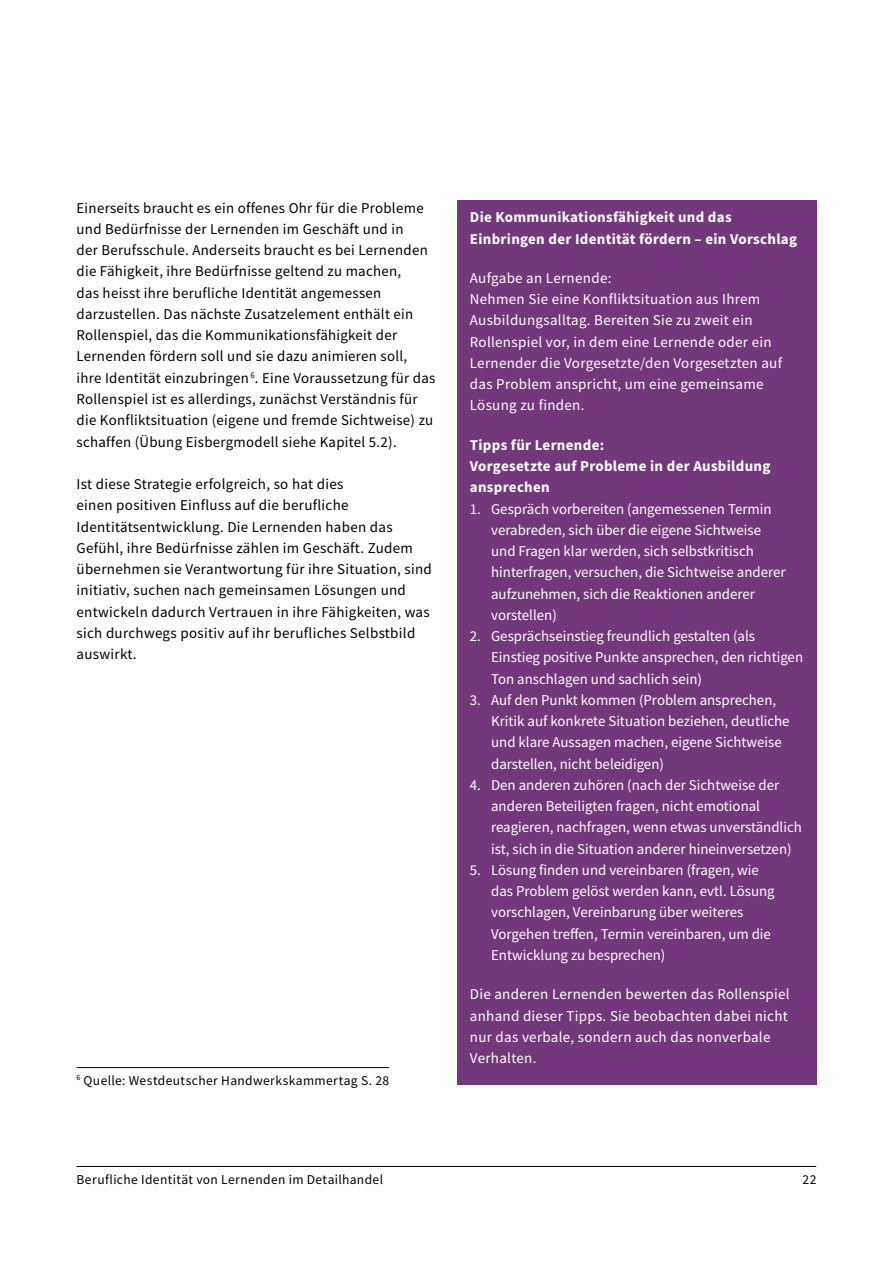
<style>
.page{position:relative;width:893px;height:1263px;background:#fff}
.page>*{position:absolute;margin:0;border:0;box-sizing:border-box;transform-origin:0 0}
.t1{font:15px/21.3px "Source Sans Pro";letter-spacing:.02em;color:#000}
.t2{font:15px/21.3px "Source Sans Pro";color:#fff}
.t3{font:15px/21.3px "Source Sans Pro";letter-spacing:.02em;color:#fff}
.t4{font:700 15px/21.3px "Source Sans Pro";letter-spacing:.02em;color:#fff}
.t5{font:13.5px "Source Sans Pro";letter-spacing:.03em;color:#000}
</style>
<div class="page">
<hr style="left:77px;top:1166px;width:739px;height:1px;background:#000">
<hr style="left:77px;top:1067px;width:312px;height:1px;background:#000">
<div style="left:457px;top:200px;width:359px;height:884px;background:#73377b"></div>
<p class="t1" style="left:77px;top:197px;width:360px">Einerseits braucht es ein offenes Ohr für die Probleme und Bedürfnisse der Lernenden im Geschäft und in<br>der Berufsschule. Anderseits braucht es bei Lernenden die Fähigkeit, ihre Bedürfnisse geltend zu machen,<br>das heisst ihre berufliche Identität angemessen darzustellen. Das nächste Zusatzelement enthält ein Rollenspiel, das die Kommunikationsfähigkeit der Lernenden fördern soll und sie dazu animieren soll, ihre Identität einzubringen<sup>6</sup>. Eine Voraussetzung für das Rollenspiel ist es allerdings, zunächst Verständnis für die Konfliktsituation (eigene und fremde Sichtweise) zu schaffen (Übung Eisbergmodell siehe Kapitel 5.2).</p>
<p class="t1" style="left:77px;top:473px;width:357px">Ist diese Strategie erfolgreich, so hat dies<br>einen positiven Einfluss auf die berufliche Identitätsentwicklung. Die Lernenden haben das Gefühl, ihre Bedürfnisse zählen im Geschäft. Zudem übernehmen sie Verantwortung für ihre Situation, sind initiativ, suchen nach gemeinsamen Lösungen und entwickeln dadurch Vertrauen in ihre Fähigkeiten, was sich durchwegs positiv auf ihr berufliches Selbstbild auswirkt.</p>
<p class="t5" style="left:77px;top:1072px;width:314px"><sup>6</sup> Quelle: Westdeutscher Handwerkskammertag S. 28</p>
<p class="t4" style="left:470px;top:207px;width:329px">Die Kommunikationsfähigkeit und das<br>Einbringen der Identität fördern – ein Vorschlag</p>
<p class="t3" style="left:470px;top:267px;width:314px">Aufgabe an Lernende:<br>Nehmen Sie eine Konfliktsituation aus Ihrem Ausbildungsalltag. Bereiten Sie zu zweit ein Rollenspiel vor, in dem eine Lernende oder ein Lernender die Vorgesetzte/den Vorgesetzten auf das Problem anspricht, um eine gemeinsame Lösung zu finden.</p>
<p class="t4" style="left:470px;top:434px;width:302px">Tipps für Lernende:<br>Vorgesetzte auf Probleme in der Ausbildung ansprechen</p>
<p class="t2" style="left:491px;top:498px;width:296px;text-indent:-21px">1. Gespräch vorbereiten (angemessenen Termin verabreden, sich über die eigene Sichtweise und Fragen klar werden, sich selbstkritisch hinterfragen, versuchen, die Sichtweise anderer aufzunehmen, sich die Reaktionen anderer vorstellen)</p>
<p class="t2" style="left:491px;top:625px;width:313px;text-indent:-21px">2. Gesprächseinstieg freundlich gestalten (als<br>Einstieg positive Punkte ansprechen, den richtigen<br>Ton anschlagen und sachlich sein)</p>
<p class="t2" style="left:491px;top:689px;width:300px;text-indent:-21px">3. Auf den Punkt kommen (Problem ansprechen, Kritik auf konkrete Situation beziehen, deutliche und klare Aussagen machen, eigene Sichtweise darstellen, nicht beleidigen)</p>
<p class="t2" style="left:491px;top:774px;width:312px;text-indent:-21px">4. Den anderen zuhören (nach der Sichtweise der anderen Beteiligten fragen, nicht emotional reagieren, nachfragen, wenn etwas unverständlich ist, sich in die Situation anderer hineinversetzen)</p>
<p class="t2" style="left:491px;top:859px;width:285px;text-indent:-21px">5. Lösung finden und vereinbaren (fragen, wie das Problem gelöst werden kann, evtl. Lösung vorschlagen, Vereinbarung über weiteres Vorgehen treffen, Termin vereinbaren, um die Entwicklung zu besprechen)</p>
<p class="t3" style="left:470px;top:983px;width:321px">Die anderen Lernenden bewerten das Rollenspiel anhand dieser Tipps. Sie beobachten dabei nicht nur das verbale, sondern auch das nonverbale Verhalten.</p>
<p class="t5" style="left:77px;top:1171px;width:308px">Berufliche Identität von Lernenden im Detailhandel</p>
<p class="t5" style="left:802px;top:1171px;width:15px">22</p>
</div>
